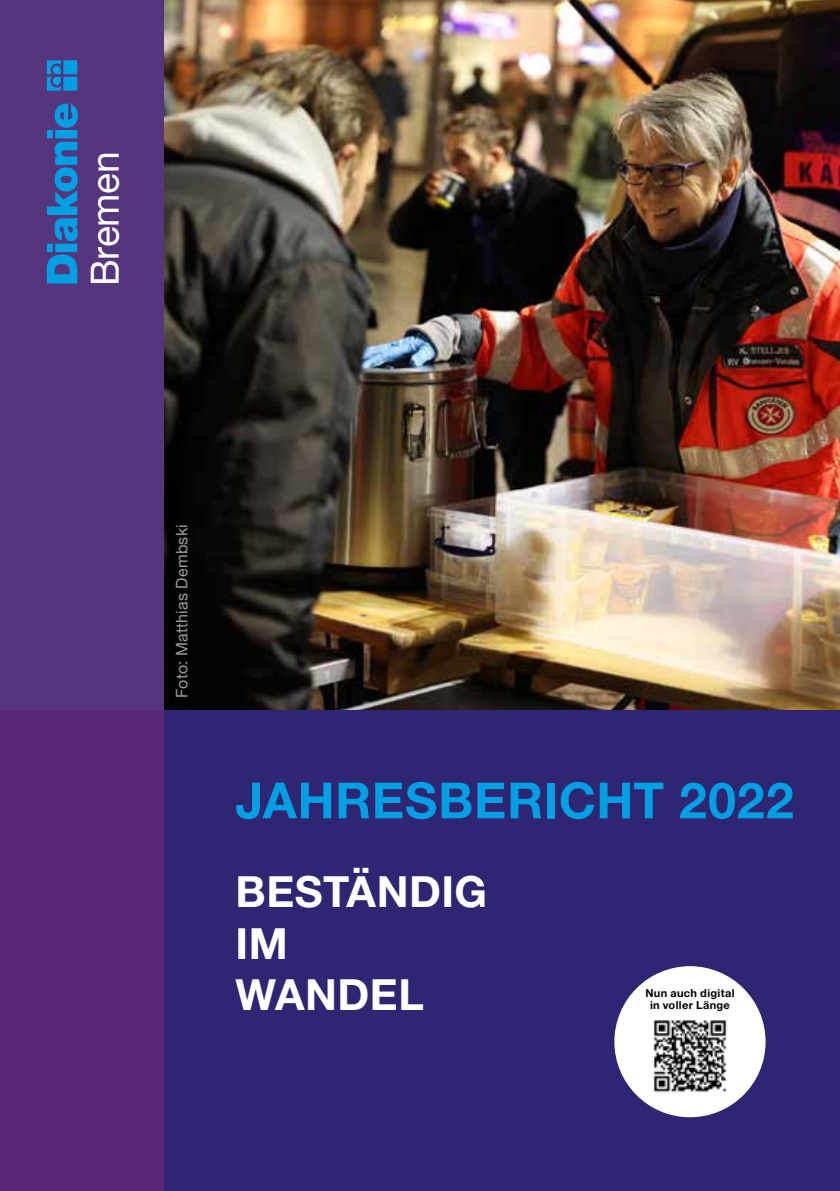
<style>
.page{position:relative;width:840px;height:1191px;background:#fff}
.page>*{position:absolute;margin:0;border:0;box-sizing:border-box;transform-origin:0 0}
.t1{font:700 50px "Helvetica Neue LT Std";letter-spacing:.01em;color:#009ee3}
.t2{font:700 43px/51.6px "Helvetica Neue LT Std";letter-spacing:.01em;color:#fff}
.t3{font:39px "Helvetica Neue LT Std";letter-spacing:-.005em;color:#fff}
.t4{font:16px "Helvetica Neue LT Std";letter-spacing:.01em;color:#9c9c9d}
.t5{font:700 11px/12.4px "Helvetica Neue LT Std";letter-spacing:.03em;color:#000;text-align:center}
</style>
<div class="page">
<img style="left:163px;top:0;width:676px;height:710px">
<div style="left:150px;top:710px;width:689px;height:481px;background:#2e2672"></div>
<div style="left:0;top:648px;width:163px;height:543px;background:#5a2572"></div>
<div style="left:0;top:0;width:163px;height:710px;background:#55357c"></div>
<svg style="left:47px;top:60px;width:31px;height:223px"></svg>
<div style="left:614px;top:966px;width:151px;height:151px;background:#fff;border-radius:50%"></div>
<img style="left:653px;top:1020px;width:74px;height:73px">
<h3 class="t3" style="left:81px;top:286px;width:137px;rotate:-90deg">Bremen</h3>
<h3 class="t4" style="left:172px;top:697px;width:175px;rotate:-90deg">Foto: Matthias Dembski</h3>
<h1 class="t1" style="left:235px;top:769px;width:559px">JAHRESBERICHT 2022</h1>
<h2 class="t2" style="left:235px;top:865px;width:253px">BESTÄNDIG<br>IM<br>WANDEL</h2>
<p class="t5" style="left:645px;top:986px;width:90px">Nun auch digital in voller Länge</p>
</div>
